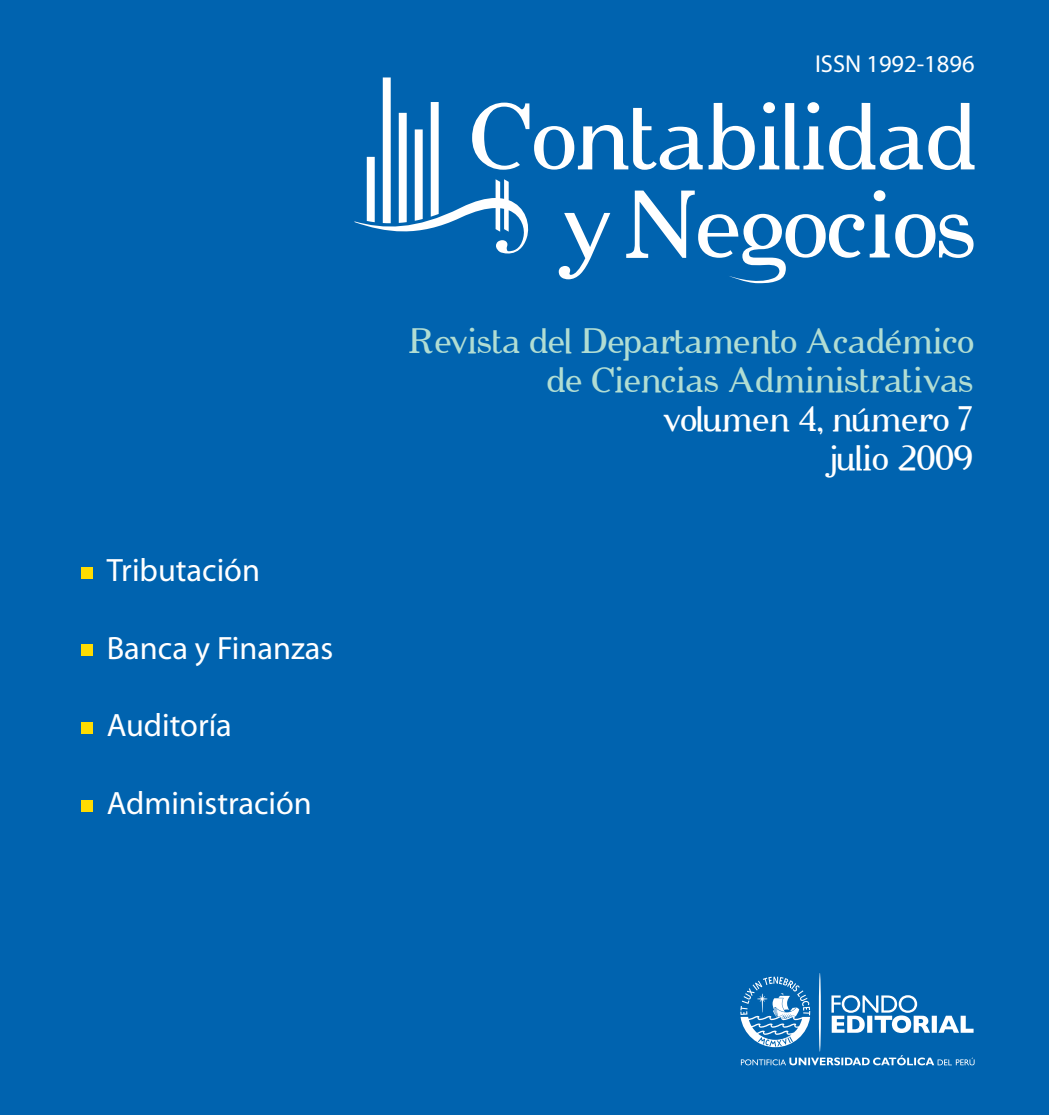
<style>
.page{position:relative;width:1049px;height:1115px;background:#fff}
.page>*{position:absolute;margin:0;border:0;box-sizing:border-box;transform-origin:0 0}
.t1{font:32.38px/38.9px "Cipher";color:#b1ddd3;text-align:right}
.t2{font:32.38px "Myriad";color:#fff}
.t3{font:32.38px/38.9px "Cipher";color:#fff;text-align:right}
.t4{font:24.5px "Myriad";color:#fff}
</style>
<div class="page">
<div style="left:0;top:0;width:1049px;height:1114px;background:#0063af"></div>
<div style="left:81px;top:567px;width:12px;height:11px;background:#ffdc01"></div>
<div style="left:81px;top:722px;width:12px;height:11px;background:#ffdc01"></div>
<div style="left:81px;top:644px;width:12px;height:12px;background:#ffdc01"></div>
<div style="left:81px;top:799px;width:12px;height:12px;background:#ffdc01"></div>
<svg style="left:354px;top:77px;width:620px;height:206px"></svg>
<svg style="left:740px;top:973px;width:234px;height:92px"></svg>
<p class="t4" style="left:815px;top:51px;width:161px">ISSN 1992-1896</p>
<p class="t2" style="left:107px;top:554px;width:155px">Tributación</p>
<p class="t2" style="left:107px;top:631px;width:228px">Banca y Finanzas</p>
<p class="t2" style="left:107px;top:709px;width:127px">Auditoría</p>
<p class="t2" style="left:107px;top:787px;width:207px">Administración</p>
<p class="t1" style="left:409px;top:322px;width:567px">Revista del Departamento Académico de Ciencias Administrativas</p>
<p class="t3" style="left:664px;top:400px;width:312px">volumen 4, número 7 julio 2009</p>
</div>
